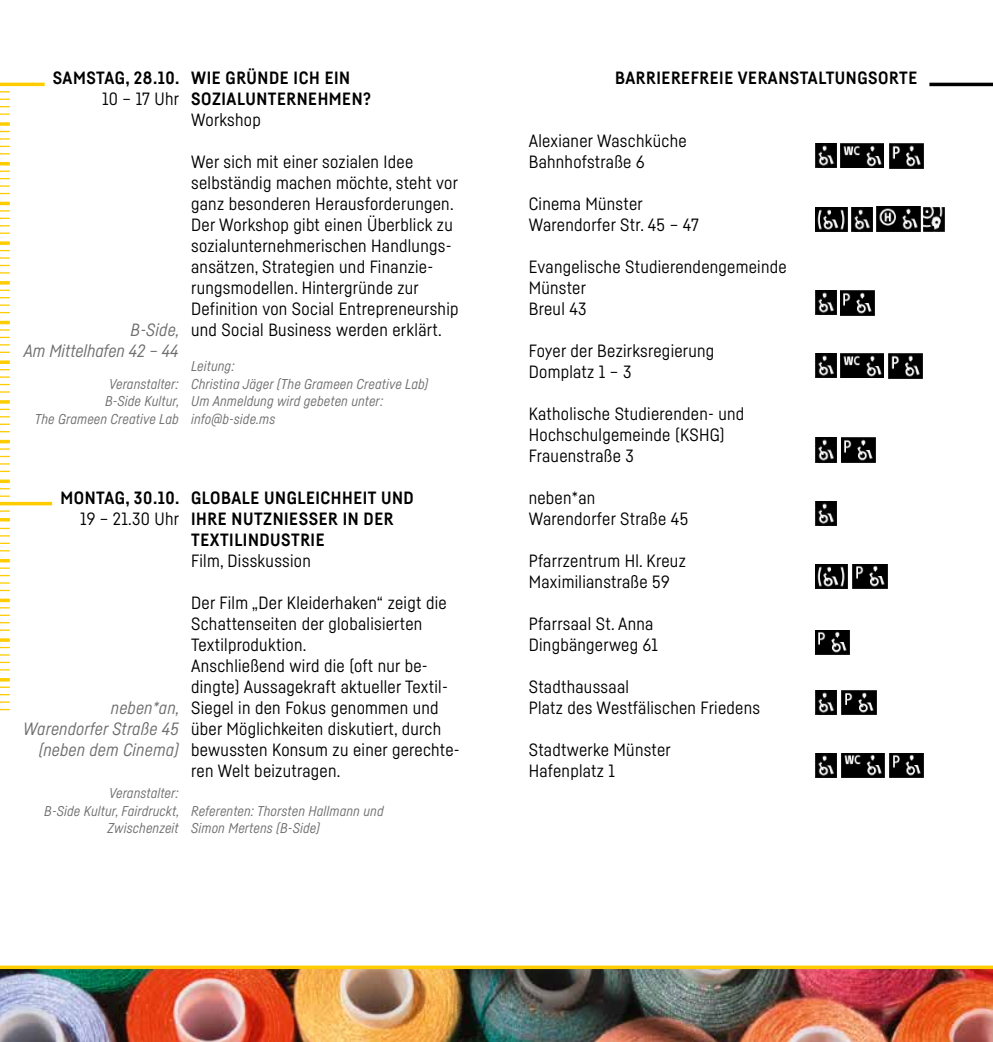
<style>
.page{position:relative;width:993px;height:1042px;background:#fff}
.page>*{position:absolute;margin:0;border:0;box-sizing:border-box;transform-origin:0 0}
.t1{font:17.5px/21px "Fabrikat";letter-spacing:.015em;color:#000}
.t2{font:700 17.5px/21px "Fabrikat";letter-spacing:.03em;color:#000}
.t3{font:italic 17.5px/21px "Fabrikat";letter-spacing:.01em;color:#6e6e6e;text-align:right}
.t4{font:italic 14px/17.5px "Fabrikat";letter-spacing:.01em;color:#6e6e6e}
</style>
<div class="page">
<svg style="left:0;top:701px;width:10px;height:2px"></svg>
<svg style="left:0;top:678px;width:10px;height:10px"></svg>
<svg style="left:0;top:638px;width:10px;height:4px"></svg>
<svg style="left:0;top:629px;width:10px;height:2px"></svg>
<svg style="left:0;top:614px;width:10px;height:2px"></svg>
<svg style="left:0;top:599px;width:10px;height:9px"></svg>
<svg style="left:0;top:582px;width:10px;height:2px"></svg>
<svg style="left:0;top:559px;width:10px;height:10px"></svg>
<svg style="left:0;top:518px;width:10px;height:3px"></svg>
<svg style="left:0;top:510px;width:10px;height:2px"></svg>
<svg style="left:0;top:495px;width:10px;height:2px"></svg>
<svg style="left:0;top:479px;width:10px;height:4px"></svg>
<svg style="left:0;top:440px;width:10px;height:10px"></svg>
<svg style="left:0;top:423px;width:10px;height:2px"></svg>
<svg style="left:0;top:400px;width:10px;height:4px"></svg>
<svg style="left:0;top:391px;width:10px;height:2px"></svg>
<svg style="left:0;top:376px;width:10px;height:2px"></svg>
<svg style="left:0;top:360px;width:10px;height:4px"></svg>
<svg style="left:0;top:321px;width:10px;height:10px"></svg>
<svg style="left:0;top:304px;width:10px;height:2px"></svg>
<svg style="left:0;top:281px;width:10px;height:4px"></svg>
<svg style="left:0;top:272px;width:10px;height:2px"></svg>
<svg style="left:0;top:257px;width:10px;height:2px"></svg>
<svg style="left:0;top:241px;width:10px;height:4px"></svg>
<svg style="left:0;top:202px;width:10px;height:9px"></svg>
<svg style="left:0;top:185px;width:10px;height:2px"></svg>
<svg style="left:0;top:162px;width:10px;height:3px"></svg>
<svg style="left:0;top:138px;width:10px;height:2px"></svg>
<svg style="left:0;top:122px;width:10px;height:4px"></svg>
<svg style="left:0;top:113px;width:10px;height:2px"></svg>
<hr style="left:0;top:502px;width:52px;height:3px;background:#fc0">
<hr style="left:0;top:83px;width:45px;height:3px;background:#fc0">
<hr style="left:929px;top:83px;width:63px;height:3px;background:#000">
<img style="left:815px;top:438px;width:20px;height:24px">
<img style="left:815px;top:354px;width:20px;height:24px">
<img style="left:851px;top:207px;width:21px;height:24px">
<img style="left:815px;top:144px;width:20px;height:24px">
<img style="left:815px;top:501px;width:20px;height:24px">
<img style="left:815px;top:690px;width:20px;height:24px">
<img style="left:815px;top:753px;width:20px;height:24px">
<img style="left:815px;top:207px;width:32px;height:24px">
<img style="left:815px;top:564px;width:32px;height:24px">
<img style="left:840px;top:354px;width:43px;height:24px">
<img style="left:840px;top:144px;width:43px;height:24px">
<img style="left:841px;top:753px;width:43px;height:24px">
<img style="left:889px;top:144px;width:33px;height:24px">
<img style="left:888px;top:354px;width:34px;height:24px">
<img style="left:840px;top:291px;width:34px;height:24px">
<img style="left:841px;top:438px;width:34px;height:24px">
<img style="left:852px;top:564px;width:34px;height:24px">
<img style="left:841px;top:690px;width:34px;height:24px">
<img style="left:889px;top:753px;width:34px;height:24px">
<img style="left:815px;top:630px;width:34px;height:24px">
<img style="left:876px;top:207px;width:43px;height:24px">
<img style="left:923px;top:207px;width:21px;height:24px">
<img style="left:815px;top:291px;width:20px;height:24px">
<img style="left:0;top:969px;width:992px;height:73px">
<svg style="left:0;top:965px;width:992px;height:4px;background:#ffd324"></svg>
<p class="t2" style="left:53px;top:67px;width:128px">SAMSTAG, 28.10.</p>
<p class="t1" style="left:102px;top:88px;width:78px">10 – 17 Uhr</p>
<p class="t3" style="left:24px;top:319px;width:157px">B-Side,<br>Am Mittelhafen 42 – 44</p>
<p class="t4" style="left:35px;top:374px;width:146px;text-align:right">Veranstalter:<br>B-Side Kultur,<br>The Grameen Creative Lab</p>
<p class="t2" style="left:191px;top:67px;width:181px">WIE GRÜNDE ICH EIN<br>SOZIALUNTERNEHMEN?</p>
<p class="t1" style="left:191px;top:109px;width:71px">Workshop</p>
<p class="t1" style="left:191px;top:151px;width:269px">Wer sich mit einer sozialen Idee selbständig machen möchte, steht vor ganz besonderen Herausforderungen.<br>Der Workshop gibt einen Überblick zu sozialunternehmerischen Handlungs&shy;ansätzen, Strategien und Finanzie&shy;rungsmodellen. Hintergründe zur Definition von Social Entrepreneurship und Social Business werden erklärt.</p>
<p class="t4" style="left:191px;top:357px;width:239px">Leitung:<br>Christina Jäger (The Grameen Creative Lab)<br>Um Anmeldung wird gebeten unter: info@b-side.ms</p>
<p class="t2" style="left:60px;top:487px;width:121px">MONTAG, 30.10.</p>
<p class="t1" style="left:80px;top:508px;width:100px">19 – 21.30 Uhr</p>
<p class="t3" style="left:23px;top:697px;width:158px">neben*an,<br>Warendorfer Straße 45 (neben dem Cinema)</p>
<p class="t4" style="left:44px;top:784px;width:137px;text-align:right">Veranstalter:<br>B-Side Kultur, Fairdruckt,<br>Zwischenzeit</p>
<p class="t2" style="left:191px;top:487px;width:224px">GLOBALE UNGLEICHHEIT UND<br>IHRE NUTZNIESSER IN DER<br>TEXTILINDUSTRIE</p>
<p class="t1" style="left:191px;top:550px;width:121px">Film, Disskussion</p>
<p class="t1" style="left:191px;top:592px;width:270px">Der Film „Der Kleiderhaken“ zeigt die Schattenseiten der globalisierten Textilproduktion.<br>Anschließend wird die (oft nur be&shy;dingte) Aussagekraft aktueller Textil-Siegel in den Fokus genommen und über Möglichkeiten diskutiert, durch bewussten Konsum zu einer gerechte&shy;ren Welt beizutragen.</p>
<p class="t4" style="left:191px;top:801px;width:194px">Referenten: Thorsten Hallmann und<br>Simon Mertens (B-Side)</p>
<p class="t2" style="left:615px;top:67px;width:303px">BARRIEREFREIE VERANSTALTUNGSORTE</p>
<p class="t1" style="left:528px;top:130px;width:159px">Alexianer Waschküche<br>Bahnhofstraße 6</p>
<p class="t1" style="left:528px;top:193px;width:171px">Cinema Münster<br>Warendorfer Str. 45 – 47</p>
<p class="t1" style="left:528px;top:256px;width:259px">Evangelische Studierendengemeinde<br>Münster<br>Breul 43</p>
<p class="t1" style="left:528px;top:340px;width:187px">Foyer der Bezirksregierung<br>Domplatz 1 – 3</p>
<p class="t1" style="left:528px;top:403px;width:217px">Katholische Studierenden- und<br>Hochschulgemeinde (KSHG)<br>Frauenstraße 3</p>
<p class="t1" style="left:528px;top:487px;width:161px">neben*an<br>Warendorfer Straße 45</p>
<p class="t1" style="left:528px;top:550px;width:158px">Pfarrzentrum Hl. Kreuz<br>Maximilianstraße 59</p>
<p class="t1" style="left:528px;top:613px;width:131px">Pfarrsaal St. Anna<br>Dingbängerweg 61</p>
<p class="t1" style="left:528px;top:676px;width:233px">Stadthaussaal<br>Platz des Westfälischen Friedens</p>
<p class="t1" style="left:528px;top:739px;width:143px">Stadtwerke Münster<br>Hafenplatz 1</p>
</div>
